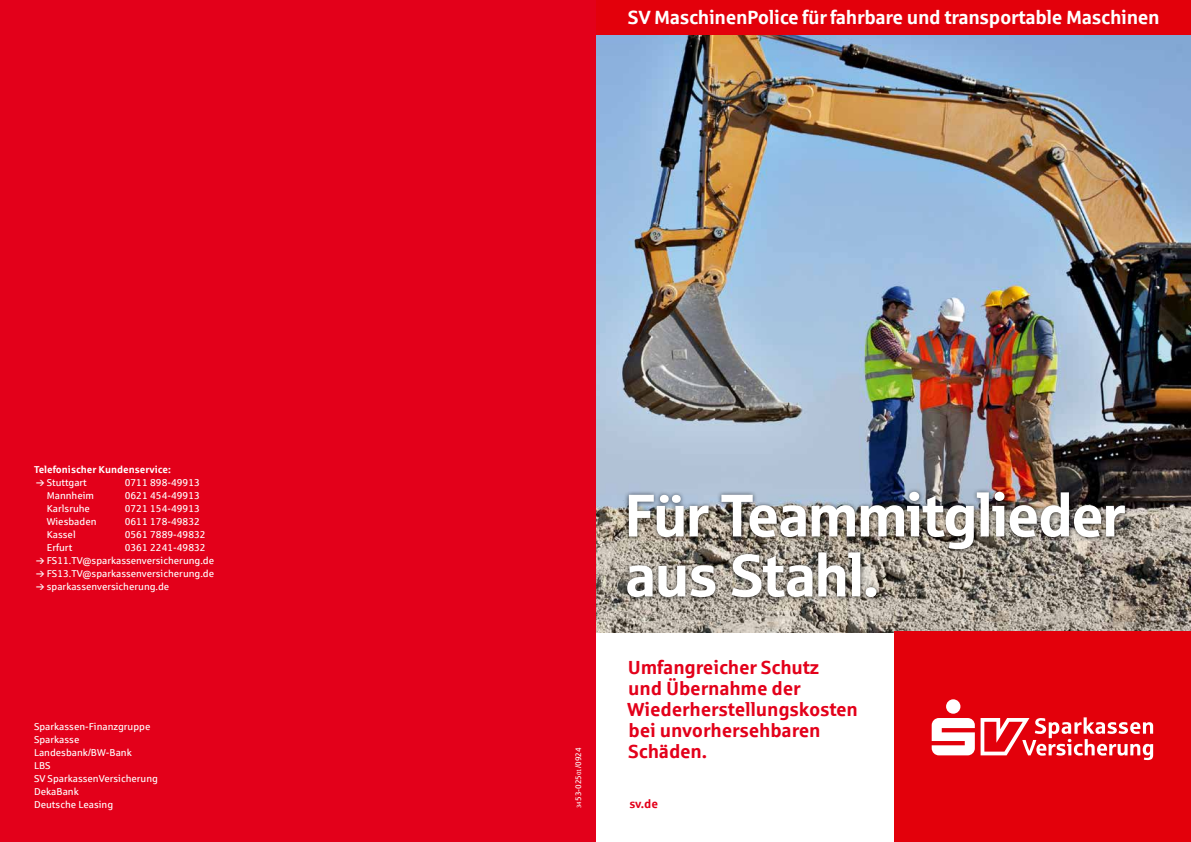
<style>
.page{position:relative;width:1191px;height:842px;background:#fff}
.page>*{position:absolute;margin:0;border:0;box-sizing:border-box;transform-origin:0 0}
.t1{font:60px/60px "Sparkasse Head";color:#fff}
.t2{font:700 19.2px "Sparkasse Rg";letter-spacing:-.02em;color:#fff}
.t3{font:700 19px/20.9px "Sparkasse Rg";letter-spacing:-.01em;color:#e3001a}
.t4{font:700 12px "Sparkasse Rg";color:#e3001a}
.t5{font:10px/13px "Sparkasse Rg";color:#fff}
.t6{font:700 10px "Sparkasse Rg";color:#fff}
.t7{font:8px "Sparkasse Rg";color:#fff}
.s1{font-size:6px}
</style>
<div class="page">
<img style="left:595px;top:34px;width:596px;height:598px">
<div style="left:595px;top:0;width:596px;height:34px;background:#e3000b"></div>
<div style="left:0;top:0;width:595px;height:842px;background:#e3001a"></div>
<div style="left:894px;top:631px;width:297px;height:211px;background:#e3000b"></div>
<svg style="left:980px;top:717px;width:173px;height:43px"></svg>
<div style="left:946px;top:699px;width:14px;height:15px;background:#fff;border-radius:50%"></div>
<svg style="left:931px;top:718px;width:43px;height:37px"></svg>
<div style="left:622px;top:487px;width:508px;height:115px;background:#000;opacity:.7"></div>
<p class="t6" style="left:34px;top:463px;width:138px">Telefonischer Kundenservice:</p>
<p class="t5" style="left:47px;top:475px;width:42px">Stuttgart</p>
<p class="t5" style="left:125px;top:475px;width:77px">0711 898-49913</p>
<p class="t5" style="left:47px;top:488px;width:49px">Mannheim</p>
<p class="t5" style="left:125px;top:488px;width:77px">0621 454-49913</p>
<p class="t5" style="left:47px;top:501px;width:45px">Karlsruhe</p>
<p class="t5" style="left:125px;top:501px;width:77px">0721 154-49913</p>
<p class="t5" style="left:47px;top:514px;width:51px">Wiesbaden</p>
<p class="t5" style="left:125px;top:514px;width:77px">0611 178-49832</p>
<p class="t5" style="left:47px;top:527px;width:30px">Kassel</p>
<p class="t5" style="left:125px;top:527px;width:82px">0561 7889-49832</p>
<p class="t5" style="left:47px;top:540px;width:27px">Erfurt</p>
<p class="t5" style="left:47px;top:540px;width:169px;text-indent:78px">0361 2241-49832<br>FS11.TV@sparkassenversicherung.de<br>FS13.TV@sparkassenversicherung.de sparkassenversicherung.de</p>
<p class="t5" style="left:34px;top:720px;width:125px">Sparkassen-Finanzgruppe<br>Sparkasse<br>Landesbank/BW-Bank<br>LBS<br>SV SparkassenVersicherung<br>DekaBank<br>Deutsche Leasing</p>
<h2 class="t2" style="left:628px;top:5px;width:533px">SV MaschinenPolice für fahrbare und transportable Maschinen</h2>
<p class="t7" style="left:573px;top:808px;width:62px;rotate:-90deg"><span class="s1">34</span>53-025<span class="s1">01</span>/0924</p>
<h1 class="t1" style="left:625px;top:483px;width:501px">Für Teammitglieder aus Stahl.</h1>
<h3 class="t3" style="left:627px;top:656px;width:232px">Umfangreicher Schutz<br>und Übernahme der<br>Wiederherstellungskosten bei unvorhersehbaren<br>Schäden.</h3>
<p class="t4" style="left:629px;top:796px;width:30px">sv.de</p>
</div>
